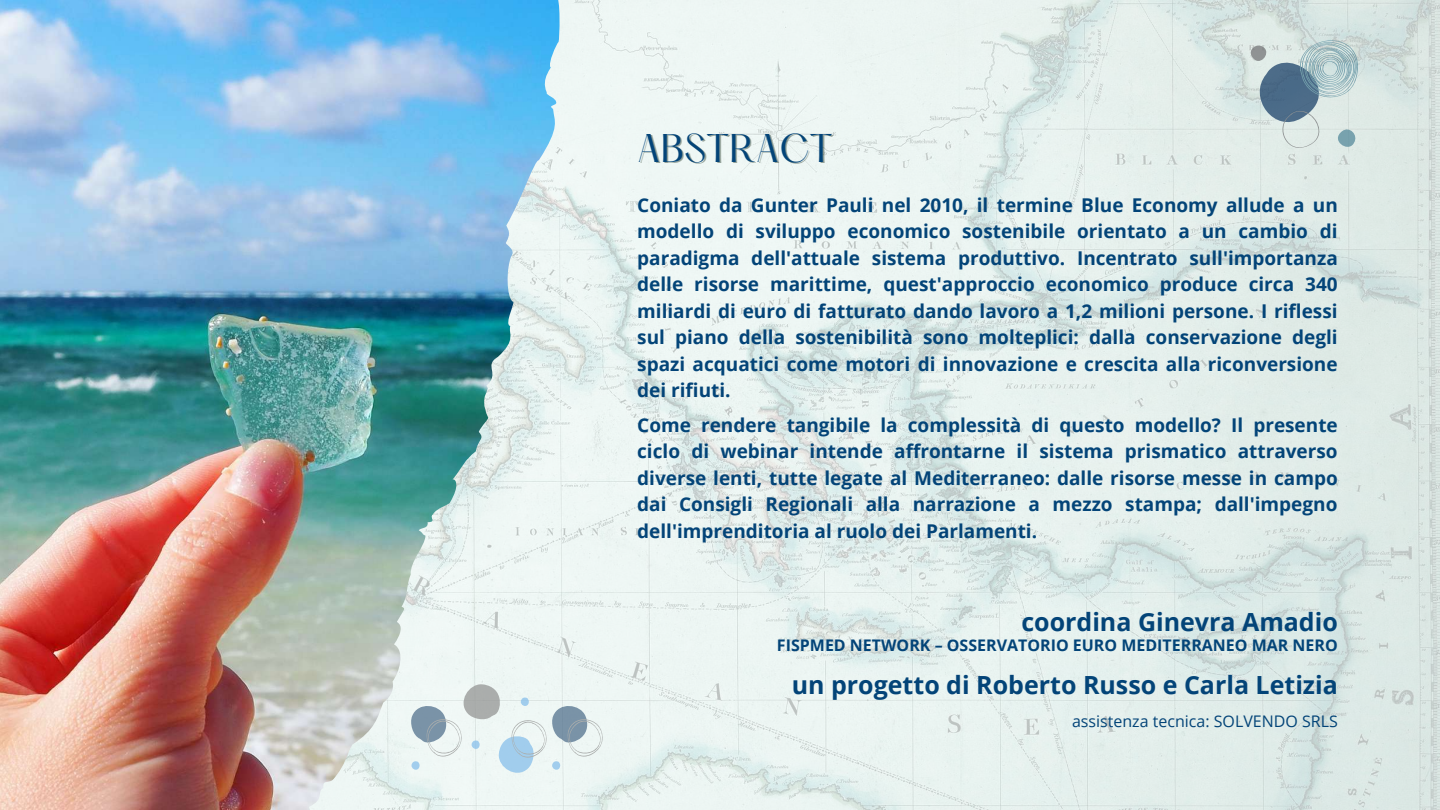
<style>
.page{position:relative;width:1440px;height:810px;background:#fff}
.page>*{position:absolute;margin:0;border:0;box-sizing:border-box;transform-origin:0 0}
.t1{font:35px "Hatton";color:#034478}
.t2{font:700 25px "Open Sans";color:#034478}
.t3{font:700 19px/26.5px "Open Sans";color:#034478;text-align:justify}
.t4{font:700 16px "Open Sans";color:#034478}
.t5{font:16px "Open Sans";color:#034478}
</style>
<div class="page">
<img style="left:560px;top:0;width:880px;height:810px">
<img style="left:0;top:0;width:560px;height:810px">
<svg style="left:1251px;top:40px;width:107px;height:108px;background:#afc2c7"></svg>
<svg style="left:411px;top:684px;width:192px;height:89px"></svg>
<h1 class="t1" style="left:637px;top:131px;width:197px">ABSTRACT</h1>
<p class="t3" style="left:637px;top:191px;width:702px">Coniato da Gunter Pauli nel 2010, il termine Blue Economy allude a un modello di sviluppo economico sostenibile orientato a un cambio di paradigma dell'attuale sistema produttivo. Incentrato sull'importanza delle risorse marittime, quest'approccio economico produce circa 340 miliardi di euro di fatturato dando lavoro a 1,2 milioni persone. I riflessi sul piano della sostenibilità sono molteplici: dalla conservazione degli spazi acquatici come motori di innovazione e crescita alla riconversione dei rifiuti.</p>
<p class="t3" style="left:637px;top:411px;width:702px">Come rendere tangibile la complessità di questo modello? Il presente ciclo di webinar intende affrontarne il sistema prismatico attraverso diverse lenti, tutte legate al Mediterraneo: dalle risorse messe in campo dai Consigli Regionali alla narrazione a mezzo stampa; dall'impegno dell'imprenditoria al ruolo dei Parlamenti.</p>
<h2 class="t2" style="left:1021px;top:604px;width:318px">coordina Ginevra Amadio</h2>
<p class="t4" style="left:777px;top:634px;width:562px">FISPMED NETWORK – OSSERVATORIO EURO MEDITERRANEO MAR NERO</p>
<h2 class="t2" style="left:792px;top:667px;width:548px">un progetto di Roberto Russo e Carla Letizia</h2>
<p class="t5" style="left:1072px;top:710px;width:267px">assistenza tecnica: SOLVENDO SRLS</p>
</div>
